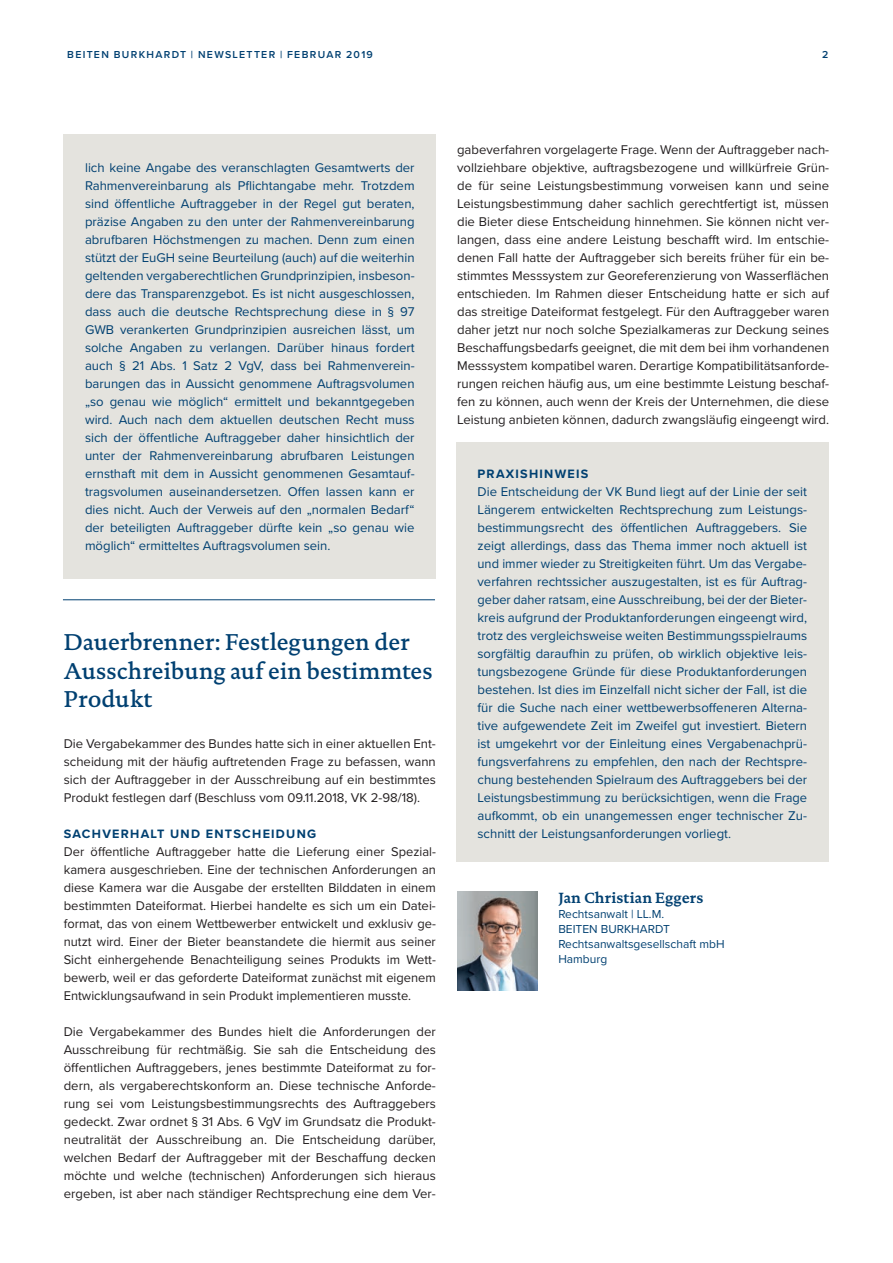
<style>
.page{position:relative;width:893px;height:1263px;background:#fff}
.page>*{position:absolute;margin:0;border:0;box-sizing:border-box;transform-origin:0 0}
.Intro-Text_DTL_Docum{font:500 23.25px/28.5px "DTL Documenta TOT";letter-spacing:.005em;color:#004071}
.Autor{font:700 15px "DTL Documenta TOT";color:#004071}
.Fließtext_Proxima_No{font:13.2px/18px "Proxima Nova";color:#004071;text-align:justify}
.Fließtext_Proxima_No-2{font:13.2px/18px "Proxima Nova";color:#231f20;text-align:justify}
.Intro-Text_DTL_Docum-2{font:13.2px/18px "Proxima Nova";color:#231f20;text-align:justify}
.H4_Proxima_Nova_8_4p{font:700 12.6px "Proxima Nova";letter-spacing:.1em;color:#004071}
.Fließtext_7pt_Proxim{font:12px "Proxima Nova";color:#004071}
.t1{font:600 10.5px "Proxima Nova";letter-spacing:.125em;color:#004071}
</style>
<div class="page">
<div style="left:64px;top:135px;width:372px;height:444px;background:#e4e3de"></div>
<div style="left:456px;top:442px;width:372px;height:420px;background:#e4e3de"></div>
<img style="left:457px;top:892px;width:81px;height:99px">
<hr style="left:63px;top:599px;width:372px;height:1px;background:#004071">
<p class="t1" style="left:67px;top:47px;width:307px">BEITEN BURKHARDT | NEWSLETTER | FEBRUAR 2019</p>
<p class="t1" style="left:822px;top:47px;width:8px">2</p>
<p class="Fließtext_Proxima_No" style="left:85px;top:158px;width:331px">lich keine Angabe des veranschlagten Gesamtwerts der Rahmenvereinbarung als Pflichtangabe mehr. Trotzdem sind öffentliche Auftraggeber in der Regel gut beraten, präzise Angaben zu den unter der Rahmenvereinbarung abrufbaren Höchstmengen zu machen. Denn zum einen stützt der EuGH seine Beurteilung (auch) auf die weiterhin geltenden vergaberechtlichen Grundprinzipien, insbeson&shy;dere das Transparenzgebot. Es ist nicht ausgeschlossen, dass auch die deutsche Rechtsprechung diese in § 97<br>GWB verankerten Grundprinzipien ausreichen lässt, um solche Angaben zu verlangen. Darüber hinaus fordert auch § 21 Abs. 1 Satz 2 VgV, dass bei Rahmenverein-</p>
<p class="Fließtext_Proxima_No" style="left:85px;top:374px;width:331px">barungen das in Aussicht genommene Auftragsvolumen „so genau wie möglich“ ermittelt und bekanntgegeben wird. Auch nach dem aktuellen deutschen Recht muss sich der öffentliche Auftraggeber daher hinsichtlich der unter der Rahmenvereinbarung abrufbaren Leistungen ernsthaft mit dem in Aussicht genommenen Gesamtauf&shy;tragsvolumen auseinandersetzen. Offen lassen kann er dies nicht. Auch der Verweis auf den „normalen Bedarf“ der beteiligten Auftraggeber dürfte kein „so genau wie möglich“ ermitteltes Auftragsvolumen sein.</p>
<p class="Intro-Text_DTL_Docum" style="left:64px;top:628px;width:370px">Dauerbrenner: Festlegungen der<br>Ausschreibung auf ein bestimmtes<br>Produkt</p>
<p class="Intro-Text_DTL_Docum-2" style="left:64px;top:734px;width:374px">Die Vergabekammer des Bundes hatte sich in einer aktuellen Ent&shy;scheidung mit der häufig auftretenden Frage zu befassen, wann sich der Auftraggeber in der Ausschreibung auf ein bestimmtes Produkt festlegen darf (Beschluss vom 09.11.2018, VK 2-98/18).</p>
<p class="H4_Proxima_Nova_8_4p" style="left:64px;top:824px;width:254px">SACHVERHALT UND ENTSCHEIDUNG</p>
<p class="Fließtext_Proxima_No-2" style="left:64px;top:842px;width:374px">Der öffentliche Auftraggeber hatte die Lieferung einer Spezial&shy;kamera ausgeschrieben. Eine der technischen Anforderungen an diese Kamera war die Ausgabe der erstellten Bilddaten in einem bestimmten Dateiformat. Hierbei handelte es sich um ein Datei-</p>
<p class="Fließtext_Proxima_No-2" style="left:64px;top:914px;width:374px">format, das von einem Wettbewerber entwickelt und exklusiv ge&shy;nutzt wird. Einer der Bieter beanstandete die hiermit aus seiner Sicht einhergehende Benachteiligung seines Produkts im Wett&shy;bewerb, weil er das geforderte Dateiformat zunächst mit eigenem Entwicklungsaufwand in sein Produkt implementieren musste.</p>
<p class="Fließtext_Proxima_No-2" style="left:64px;top:1022px;width:374px">Die Vergabekammer des Bundes hielt die Anforderungen der Ausschreibung für rechtmäßig. Sie sah die Entscheidung des öffentlichen Auftraggebers, jenes bestimmte Dateiformat zu for&shy;dern, als vergaberechtskonform an. Diese technische Anforde&shy;rung sei vom Leistungsbestimmungsrechts des Auftraggebers gedeckt. Zwar ordnet § 31 Abs. 6 VgV im Grundsatz die Produkt&shy;neutralität der Ausschreibung an. Die Entscheidung darüber, welchen Bedarf der Auftraggeber mit der Beschaffung decken möchte und welche (technischen) Anforderungen sich hieraus ergeben, ist aber nach ständiger Rechtsprechung eine dem Ver-</p>
<p class="Fließtext_Proxima_No-2" style="left:457px;top:140px;width:374px">gabeverfahren vorgelagerte Frage. Wenn der Auftraggeber nach&shy;vollziehbare objektive, auftragsbezogene und willkürfreie Grün&shy;de für seine Leistungsbestimmung vorweisen kann und seine Leistungsbestimmung daher sachlich gerechtfertigt ist, müssen die Bieter diese Entscheidung hinnehmen. Sie können nicht ver&shy;langen, dass eine andere Leistung beschafft wird. Im entschie&shy;denen Fall hatte der Auftraggeber sich bereits früher für ein be&shy;stimmtes Messsystem zur Georeferenzierung von Wasserflächen entschieden. Im Rahmen dieser Entscheidung hatte er sich auf das streitige Dateiformat festgelegt. Für den Auftraggeber waren daher jetzt nur noch solche Spezialkameras zur Deckung seines Beschaffungsbedarfs geeignet, die mit dem bei ihm vorhandenen Messsystem kompatibel waren. Derartige Kompatibilitätsanforde&shy;rungen reichen häufig aus, um eine bestimmte Leistung beschaf&shy;fen zu können, auch wenn der Kreis der Unternehmen, die diese Leistung anbieten können, dadurch zwangsläufig eingeengt wird.</p>
<p class="H4_Proxima_Nova_8_4p" style="left:477px;top:464px;width:112px">PRAXISHINWEIS</p>
<p class="Fließtext_Proxima_No" style="left:477px;top:482px;width:331px">Die Entscheidung der VK Bund liegt auf der Linie der seit Längerem entwickelten Rechtsprechung zum Leistungs&shy;bestimmungsrecht des öffentlichen Auftraggebers. Sie zeigt allerdings, dass das Thema immer noch aktuell ist und immer wieder zu Streitigkeiten führt. Um das Vergabe-</p>
<p class="Fließtext_Proxima_No" style="left:477px;top:572px;width:331px">verfahren rechtssicher auszugestalten, ist es für Auftrag&shy;geber daher ratsam, eine Ausschreibung, bei der der Bieter-</p>
<p class="Fließtext_Proxima_No" style="left:477px;top:608px;width:331px">kreis aufgrund der Produktanforderungen eingeengt wird, trotz des vergleichsweise weiten Bestimmungsspielraums sorgfältig daraufhin zu prüfen, ob wirklich objektive leis&shy;tungsbezogene Gründe für diese Produktanforderungen bestehen. Ist dies im Einzelfall nicht sicher der Fall, ist die für die Suche nach einer wettbewerbsoffeneren Alterna&shy;tive aufgewendete Zeit im Zweifel gut investiert. Bietern ist umgekehrt vor der Einleitung eines Vergabenachprü&shy;fungsverfahrens zu empfehlen, den nach der Rechtspre&shy;chung bestehenden Spielraum des Auftraggebers bei der Leistungsbestimmung zu berücksichtigen, wenn die Frage aufkommt, ob ein unangemessen enger technischer Zu&shy;schnitt der Leistungsanforderungen vorliegt.</p>
<p class="Autor" style="left:558px;top:889px;width:147px">Jan Christian Eggers</p>
<p class="Fließtext_7pt_Proxim" style="left:558px;top:905px;width:107px">Rechtsanwalt | LL.M.</p>
<p class="Fließtext_7pt_Proxim" style="left:558px;top:920px;width:113px">BEITEN BURKHARDT</p>
<p class="Fließtext_7pt_Proxim" style="left:558px;top:935px;width:168px">Rechtsanwaltsgesellschaft mbH</p>
<p class="Fließtext_7pt_Proxim" style="left:558px;top:950px;width:50px">Hamburg</p>
</div>
